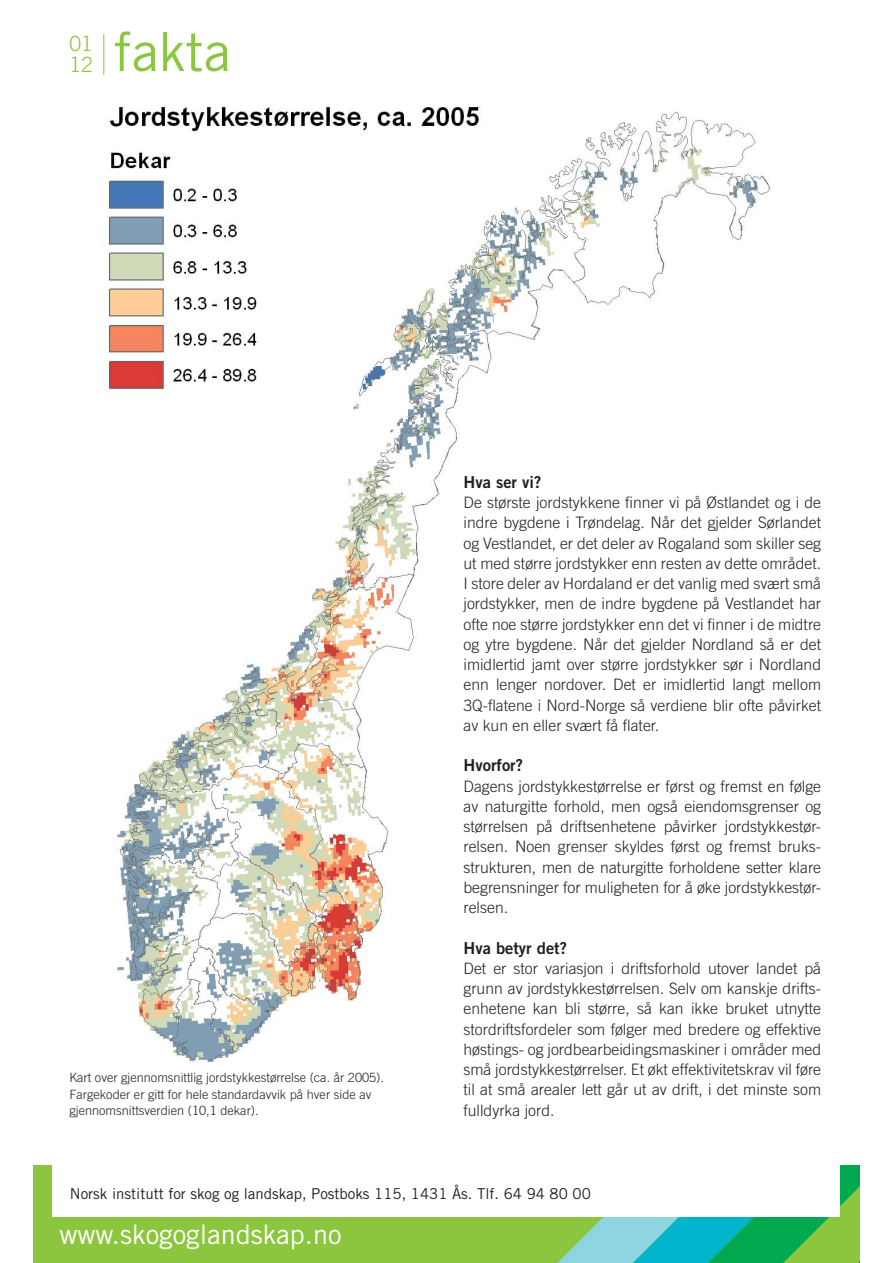
<style>
.page{position:relative;width:893px;height:1263px;background:#fff}
.page>*{position:absolute;margin:0;border:0;box-sizing:border-box;transform-origin:0 0}
.t1{font:54px "Trade Gothic LT Std";color:#8cc63f}
.t2{font:27px "Trade Gothic LT Std";color:#fff}
.t3{font:300 21px/21px "Trade Gothic LT Std";color:#8cc63f}
.t4{font:16.5px "Trade Gothic LT Std Bd 2";color:#231f20}
.t5{font:300 15.75px/20.2px "Trade Gothic LT Std";color:#231f20;text-align:justify}
.t6{font:15px "Trade Gothic LT Std";color:#231f20}
.t7{font:300 12.75px/16.5px "Trade Gothic LT Std";color:#231f20}
</style>
<div class="page">
<img style="left:102px;top:106px;width:668px;height:957px">
<div style="left:34px;top:1165px;width:825px;height:98px;background:#8cc63f"></div>
<svg style="left:422px;top:1165px;width:437px;height:98px"></svg>
<div style="left:53px;top:1124px;width:787px;height:92px;background:#fff"></div>
<hr style="left:103px;top:34px;width:1px;height:41px;background:#8cc63f">
<h3 class="t3" style="left:69px;top:35px;width:25px">01<br>12</h3>
<h1 class="t1" style="left:114px;top:33px;width:118px">fakta</h1>
<p class="t7" style="left:69px;top:1071px;width:316px">Kart over gjennomsnittlig jordstykkestørrelse (ca. år 2005).<br>Fargekoder er gitt for hele standardavvik på hver side av gjennomsnittsverdien (10,1 dekar).</p>
<p class="t4" style="left:463px;top:476px;width:79px">Hva ser vi?</p>
<p class="t5" style="left:463px;top:494px;width:359px">De største jordstykkene finner vi på Østlandet og i de indre bygdene i Trøndelag. Når det gjelder Sørlandet og Vestlandet, er det deler av Rogaland som skiller seg ut med større jordstykker enn resten av dette området.<br>I store deler av Hordaland er det vanlig med svært små jordstykker, men de indre bygdene på Vestlandet har ofte noe større jordstykker enn det vi finner i de midtre og ytre bygdene. Når det gjelder Nordland så er det imidlertid jamt over større jordstykker sør i Nordland enn lenger nordover. Det er imidlertid langt mellom 3Q-flatene i Nord-Norge så verdiene blir ofte påvirket av kun en eller svært få flater.</p>
<p class="t4" style="left:463px;top:760px;width:61px">Hvorfor?</p>
<p class="t5" style="left:463px;top:778px;width:359px">Dagens jordstykkestørrelse er først og fremst en følge av naturgitte forhold, men også eiendomsgrenser og størrelsen på driftsenhetene påvirker jordstykkestør&shy;relsen. Noen grenser skyldes først og fremst bruks&shy;strukturen, men de naturgitte forholdene setter klare begrensninger for muligheten for å øke jordstykkestør&shy;relsen.</p>
<p class="t4" style="left:463px;top:942px;width:105px">Hva betyr det?</p>
<p class="t5" style="left:463px;top:960px;width:359px">Det er stor variasjon i driftsforhold utover landet på grunn av jordstykkestørrelsen. Selv om kanskje drifts&shy;enhetene kan bli større, så kan ikke bruket utnytte stordriftsfordeler som følger med bredere og effektive høstings- og jordbearbeidingsmaskiner i områder med små jordstykkestørrelser. Et økt effektivitetskrav vil føre til at små arealer lett går ut av drift, i det minste som fulldyrka jord.</p>
<p class="t6" style="left:70px;top:1188px;width:522px">Norsk institutt for skog og landskap, Postboks 115, 1431 Ås. Tlf. 64 94 80 00</p>
<h2 class="t2" style="left:59px;top:1225px;width:284px">www.skogoglandskap.no</h2>
</div>
